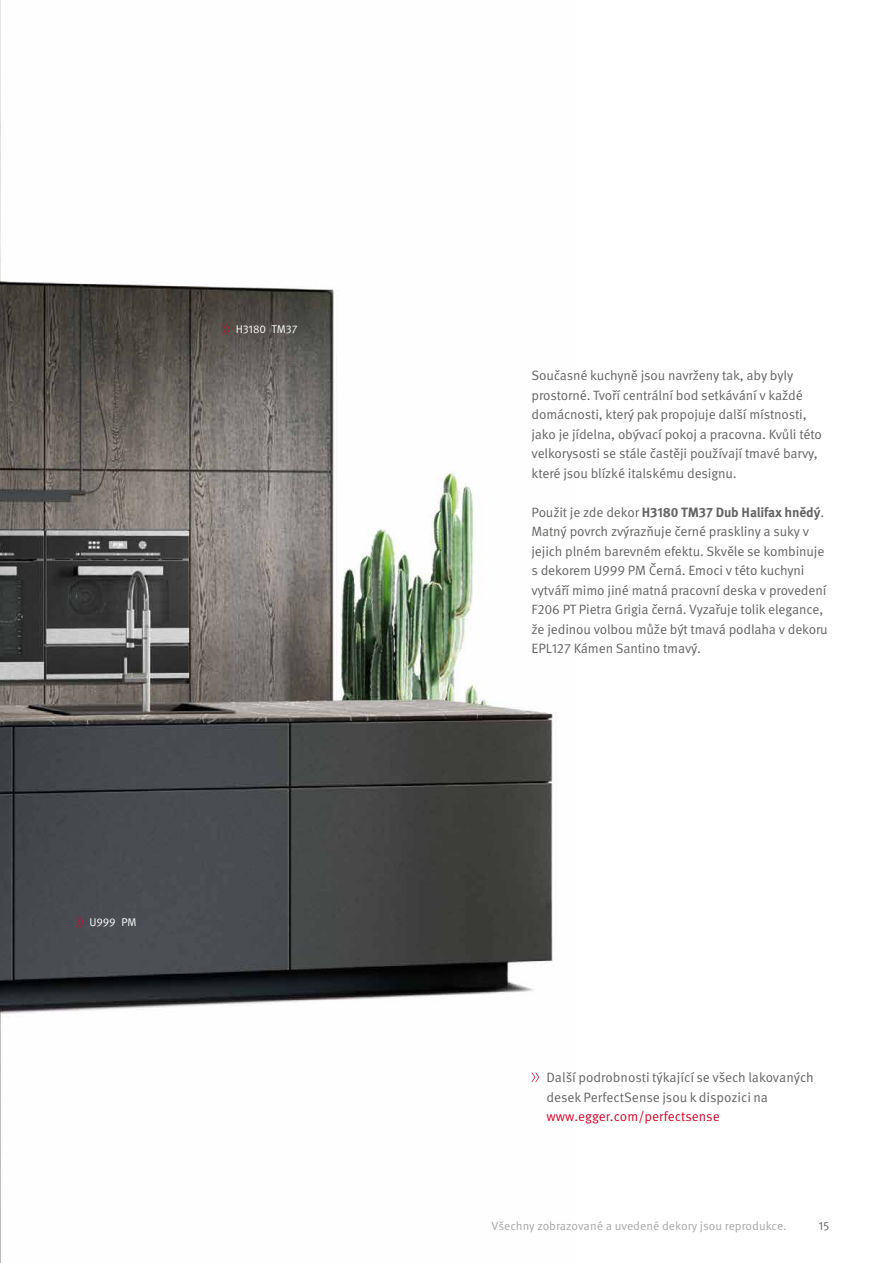
<style>
.page{position:relative;width:893px;height:1263px;background:#fff}
.page>*{position:absolute;margin:0;border:0;box-sizing:border-box;transform-origin:0 0}
.t1{font:13.5px/19.5px "Meta Pro";letter-spacing:-.01em;color:#636362}
.t2{font:13.5px "Meta Pro";color:#d4082c}
.t3{font:12px "Meta Pro";color:#a7a7a8}
.t4{font:12px "Meta Pro";color:#636362}
.t5{font:11.25px "Meta Pro";color:#fff}
.s1{font-weight:700}
</style>
<div class="page">
<img style="left:0;top:0;width:556px;height:1263px">
<svg style="left:531px;top:1072px;width:8px;height:10px"></svg>
<svg style="left:76px;top:917px;width:8px;height:10px"></svg>
<svg style="left:222px;top:324px;width:8px;height:10px"></svg>
<p class="t5" style="left:236px;top:322px;width:63px">H3180 TM37</p>
<p class="t5" style="left:89px;top:915px;width:49px">U999 PM</p>
<p class="t1" style="left:531px;top:366px;width:292px">Současné kuchyně jsou navrženy tak, aby byly prostorné. Tvoří centrální bod setkávání v každé domácnosti, který pak propojuje další místnosti, jako je jídelna, obývací pokoj a pracovna. Kvůli této velkorysosti se stále častěji používají tmavé barvy, které jsou blízké italskému designu.</p>
<p class="t1" style="left:531px;top:502px;width:298px">Použit je zde dekor <span class="s1">H3180 TM37 Dub Halifax hnědý</span>.<br>Matný povrch zvýrazňuje černé praskliny a suky v jejich plném barevném efektu. Skvěle se kombinuje s dekorem U999 PM Černá. Emoci v této kuchyni vytváří mimo jiné matná pracovní deska v provedení F206 PT Pietra Grigia černá. Vyzařuje tolik elegance, že jedinou volbou může být tmavá podlaha v dekoru EPL127 Kámen Santino tmavý.</p>
<p class="t1" style="left:546px;top:1068px;width:269px">Další podrobnosti týkající se všech lakovaných desek PerfectSense jsou k dispozici na</p>
<p class="t2" style="left:546px;top:1108px;width:175px">www.egger.com/perfectsense</p>
<p class="t3" style="left:492px;top:1218px;width:297px">Všechny zobrazované a uvedené dekory jsou reprodukce.</p>
<p class="t4" style="left:818px;top:1218px;width:12px">15</p>
</div>
